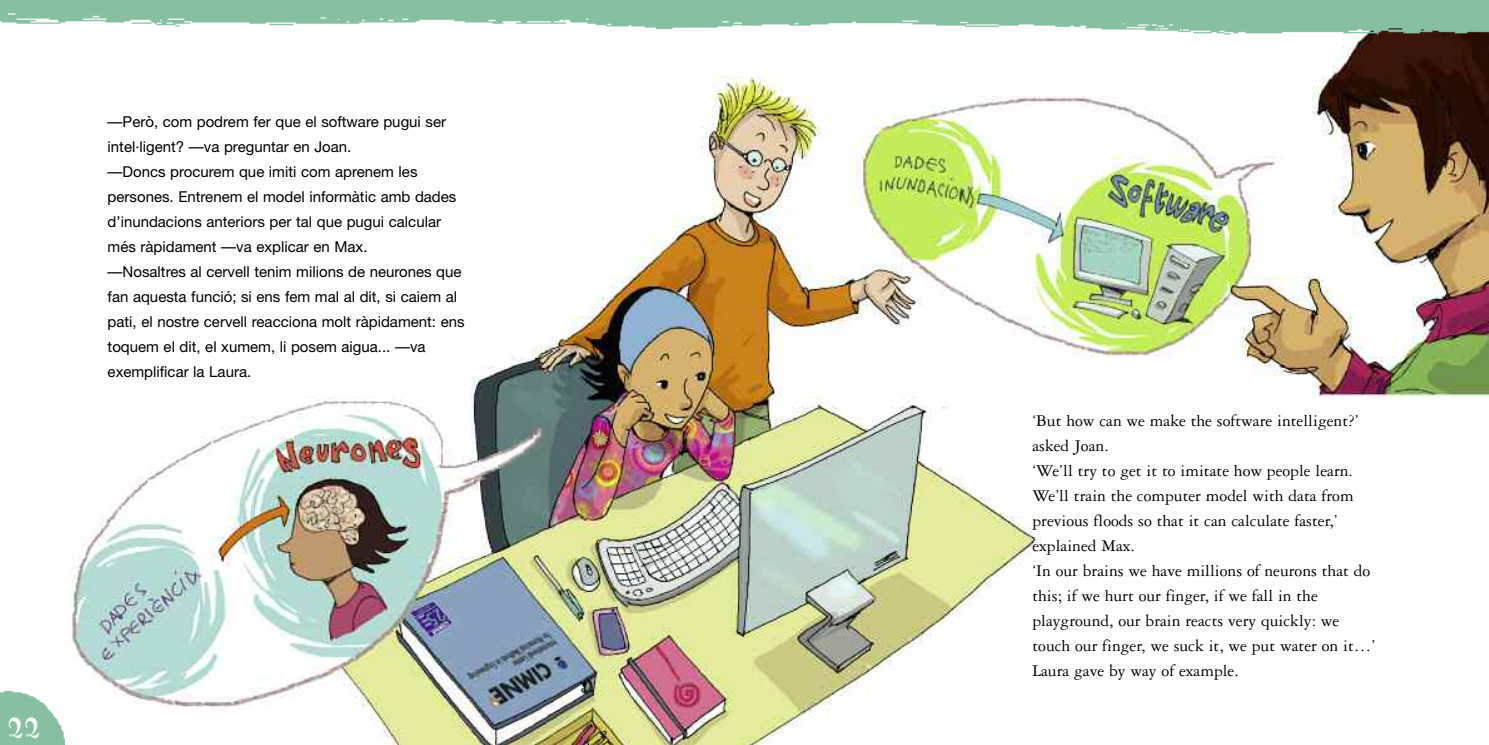
<style>
.page{position:relative;width:1489px;height:745px;background:#fff}
.page>*{position:absolute;margin:0;border:0;box-sizing:border-box;transform-origin:0 0}
.t1{font:700 38.88px "Fontesque";color:#fff}
.t2{font:17.5px/25px "Garamond Three";color:#000}
.t3{font:15px/25px "Helvetica Neue";color:#000}
</style>
<div class="page">
<img style="left:71px;top:45px;width:1417px;height:699px">
<img style="left:0;top:0;width:742px;height:30px">
<img style="left:742px;top:0;width:746px;height:45px">
<img style="left:0;top:691px;width:65px;height:53px">
<p class="t3" style="left:108px;top:110px;width:358px">—Però, com podrem fer que el software pugui ser intel·ligent? —va preguntar en Joan.<br>—Doncs procurem que imiti com aprenem les persones. Entrenem el model informàtic amb dades d’inundacions anteriors per tal que pugui calcular més ràpidament —va explicar en Max.<br>—Nosaltres al cervell tenim milions de neurones que fan aquesta funció; si ens fem mal al dit, si caiem al pati, el nostre cervell reacciona molt ràpidament: ens toquem el dit, el xumem, li posem aigua... —va exemplificar la Laura.</p>
<h1 class="t1" style="left:8px;top:700px;width:34px">22</h1>
<p class="t2" style="left:1032px;top:409px;width:344px">‘But how can we make the software intelligent?’ asked Joan.<br>‘We’ll try to get it to imitate how people learn.<br>We’ll train the computer model with data from previous floods so that it can calculate faster,’ explained Max.<br>‘In our brains we have millions of neurons that do this; if we hurt our finger, if we fall in the playground, our brain reacts very quickly: we touch our finger, we suck it, we put water on it…’ Laura gave by way of example.</p>
</div>
